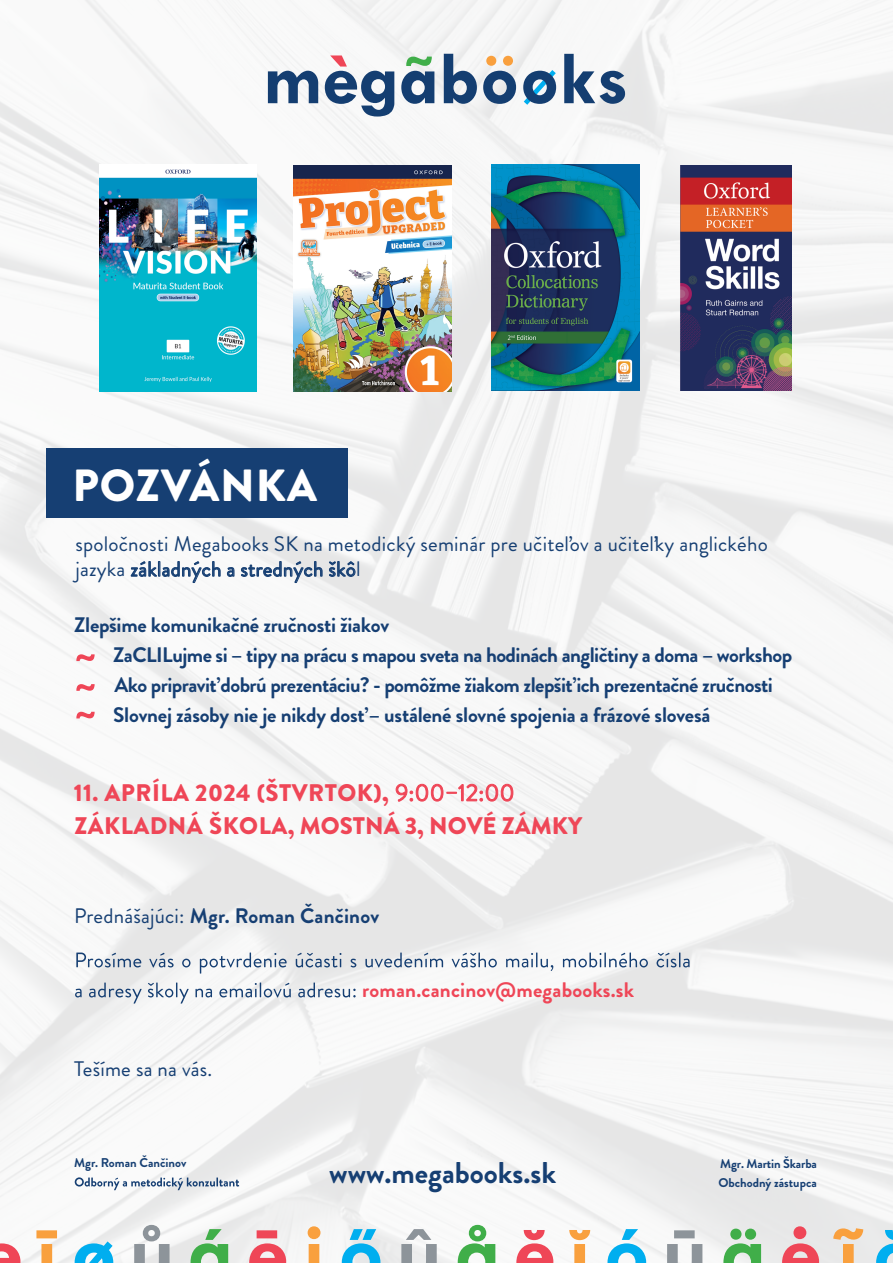
<style>
.page{position:relative;width:893px;height:1263px;background:#fff}
.page>*{position:absolute;margin:0;border:0;box-sizing:border-box;transform-origin:0 0}
.t1{font:900 45px "Brandon Grotesque";letter-spacing:.02em;color:#fff}
.t2{font:700 30px "Brandon Grotesque";color:#163f73}
.t3{font:900 24px "Brandon Grotesque";color:#ef4657}
.t4{font:900 24px "Brandon Grotesque";letter-spacing:.02em;color:#ef4657}
.t5{font:700 21px/30px "Brandon Grotesque";letter-spacing:-.025em;color:#163f73}
.t6{font:21px/25.2px "Brandon Grotesque";letter-spacing:.01em;color:#163f73}
.t7{font:700 21px "Brandon Grotesque";letter-spacing:.01em;color:#163f73}
.t8{font:700 21px "Brandon Grotesque";letter-spacing:.01em;color:#ef4657}
.t9{font:700 12.75px "Brandon Grotesque";color:#163f73}
.s1{font-weight:400}
</style>
<div class="page">
<img style="left:0;top:0;width:893px;height:1263px">
<svg style="left:131px;top:561px;width:89px;height:23px"></svg>
<svg style="left:227px;top:567px;width:7px;height:12px"></svg>
<svg style="left:241px;top:561px;width:81px;height:23px"></svg>
<svg style="left:329px;top:561px;width:26px;height:16px"></svg>
<svg style="left:76px;top:952px;width:614px;height:21px"></svg>
<svg style="left:75px;top:982px;width:281px;height:21px"></svg>
<svg style="left:0;top:1243px;width:20px;height:20px"></svg>
<svg style="left:36px;top:1230px;width:21px;height:33px"></svg>
<svg style="left:75px;top:1241px;width:38px;height:22px"></svg>
<svg style="left:134px;top:1225px;width:36px;height:38px"></svg>
<svg style="left:191px;top:1229px;width:37px;height:34px"></svg>
<svg style="left:249px;top:1230px;width:37px;height:33px"></svg>
<svg style="left:308px;top:1226px;width:12px;height:37px"></svg>
<svg style="left:342px;top:1229px;width:38px;height:34px"></svg>
<svg style="left:401px;top:1229px;width:36px;height:34px"></svg>
<svg style="left:458px;top:1225px;width:37px;height:38px"></svg>
<svg style="left:516px;top:1230px;width:37px;height:33px"></svg>
<svg style="left:569px;top:1230px;width:21px;height:33px"></svg>
<svg style="left:607px;top:1229px;width:39px;height:34px"></svg>
<svg style="left:667px;top:1230px;width:35px;height:33px"></svg>
<svg style="left:723px;top:1228px;width:38px;height:35px"></svg>
<svg style="left:782px;top:1226px;width:37px;height:37px"></svg>
<svg style="left:833px;top:1228px;width:30px;height:35px"></svg>
<svg style="left:876px;top:1230px;width:17px;height:33px"></svg>
<svg style="left:396px;top:784px;width:117px;height:18px"></svg>
<div style="left:46px;top:449px;width:302px;height:69px;background:#163f73"></div>
<svg style="left:76px;top:654px;width:19px;height:7px"></svg>
<svg style="left:76px;top:684px;width:19px;height:7px"></svg>
<svg style="left:76px;top:712px;width:19px;height:6px"></svg>
<svg style="left:75px;top:1177px;width:164px;height:13px"></svg>
<svg style="left:268px;top:71px;width:50px;height:32px"></svg>
<svg style="left:325px;top:55px;width:69px;height:62px"></svg>
<svg style="left:401px;top:57px;width:33px;height:47px"></svg>
<svg style="left:444px;top:54px;width:33px;height:50px"></svg>
<svg style="left:523px;top:70px;width:33px;height:35px"></svg>
<svg style="left:483px;top:56px;width:33px;height:48px"></svg>
<svg style="left:564px;top:54px;width:61px;height:50px"></svg>
<img style="left:99px;top:165px;width:157px;height:226px">
<img style="left:680px;top:165px;width:111px;height:226px">
<img style="left:492px;top:165px;width:148px;height:226px">
<img style="left:293px;top:165px;width:159px;height:226px">
<h1 class="t1" style="left:72px;top:454px;width:246px">POZVÁNKA</h1>
<p class="t6" style="left:75px;top:531px;width:694px">spoločnosti Megabooks SK na metodický seminár pre učiteľov a učiteľky anglického jazyka základných a stredných škôl</p>
<p class="t5" style="left:113px;top:610px;width:680px;text-indent:-39px">Zlepšime komunikačné zručnosti žiakov<br>ZaCLILujme si – tipy na prácu s mapou sveta na hodinách angličtiny a doma – workshop</p>
<p class="t5" style="left:113px;top:700px;width:599px">Slovnej zásoby nie je nikdy dosť – ustálené slovné spojenia a frázové slovesá</p>
<p class="t5" style="left:114px;top:670px;width:660px">Ako pripraviť dobrú prezentáciu? - pomôžme žiakom zlepšiť ich prezentačné zručnosti</p>
<p class="t4" style="left:74px;top:775px;width:317px">11. APRÍLA 2024 (ŠTVRTOK),</p>
<p class="t3" style="left:74px;top:809px;width:509px">ZÁKLADNÁ ŠKOLA, MOSTNÁ 3, NOVÉ ZÁMKY</p>
<p class="t7" style="left:74px;top:901px;width:306px"><span class="s1">Prednášajúci:</span> Mgr. Roman Čančinov</p>
<p class="t6" style="left:74px;top:1056px;width:140px">Tešíme sa na vás.</p>
<p class="t8" style="left:362px;top:975px;width:273px">roman.cancinov@megabooks.sk</p>
<p class="t9" style="left:74px;top:1154px;width:114px">Mgr. Roman Čančinov</p>
<p class="t9" style="left:720px;top:1155px;width:98px">Mgr. Martin Škarba</p>
<h2 class="t2" style="left:329px;top:1152px;width:228px">www.megabooks.sk</h2>
<p class="t9" style="left:718px;top:1173px;width:100px">Obchodný zástupca</p>
</div>
